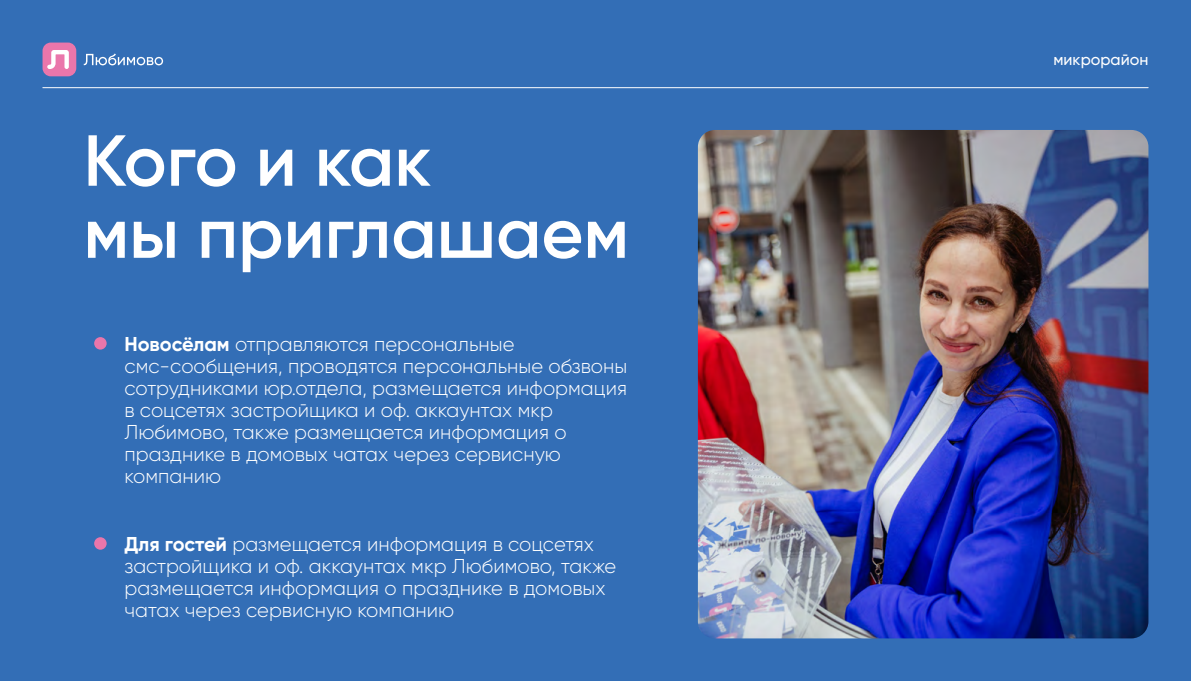
<style>
.page{position:relative;width:1191px;height:681px;background:#fff}
.page>*{position:absolute;margin:0;border:0;box-sizing:border-box;transform-origin:0 0}
.t1{font:600 72px/72px "Gilroy";color:#fff}
.t2{font:300 20px/22px "Gilroy";color:#fff}
.t3{font:500 16px "Gilroy";color:#fff}
.s1{font-weight:700}
</style>
<div class="page">
<div style="left:0;top:0;width:1191px;height:680px;background:#336eb6"></div>
<div style="left:94px;top:337px;width:13px;height:12px;background:#ea76ab;border-radius:50%"></div>
<div style="left:94px;top:537px;width:13px;height:12px;background:#ea76ab;border-radius:50%"></div>
<img style="left:698px;top:130px;width:450px;height:508px">
<svg style="left:84px;top:54px;width:79px;height:11px"></svg>
<div style="left:43px;top:43px;width:33px;height:33px;background:#ea76ab;border-radius:8px"></div>
<svg style="left:47px;top:50px;width:22px;height:19px"></svg>
<hr style="left:43px;top:87px;width:1105px;height:1px;background:#fff">
<h1 class="t1" style="left:83px;top:124px;width:547px">Кого и как<br>мы приглашаем</h1>
<p class="t2" style="left:124px;top:332px;width:504px"><span class="s1">Новосёлам</span> отправляются персональные смс-сообщения, проводятся персональные обзвоны сотрудниками юр.отдела, размещается информация в соцсетях застройщика и оф. аккаунтах мкр Любимово, также размещается информация о празднике в домовых чатах через сервисную компанию</p>
<p class="t2" style="left:124px;top:532px;width:493px"><span class="s1">Для гостей</span> размещается информация в соцсетях застройщика и оф. аккаунтах мкр Любимово, также размещается информация о празднике в домовых чатах через сервисную компанию</p>
<p class="t3" style="left:1053px;top:50px;width:96px">микрорайон</p>
</div>
